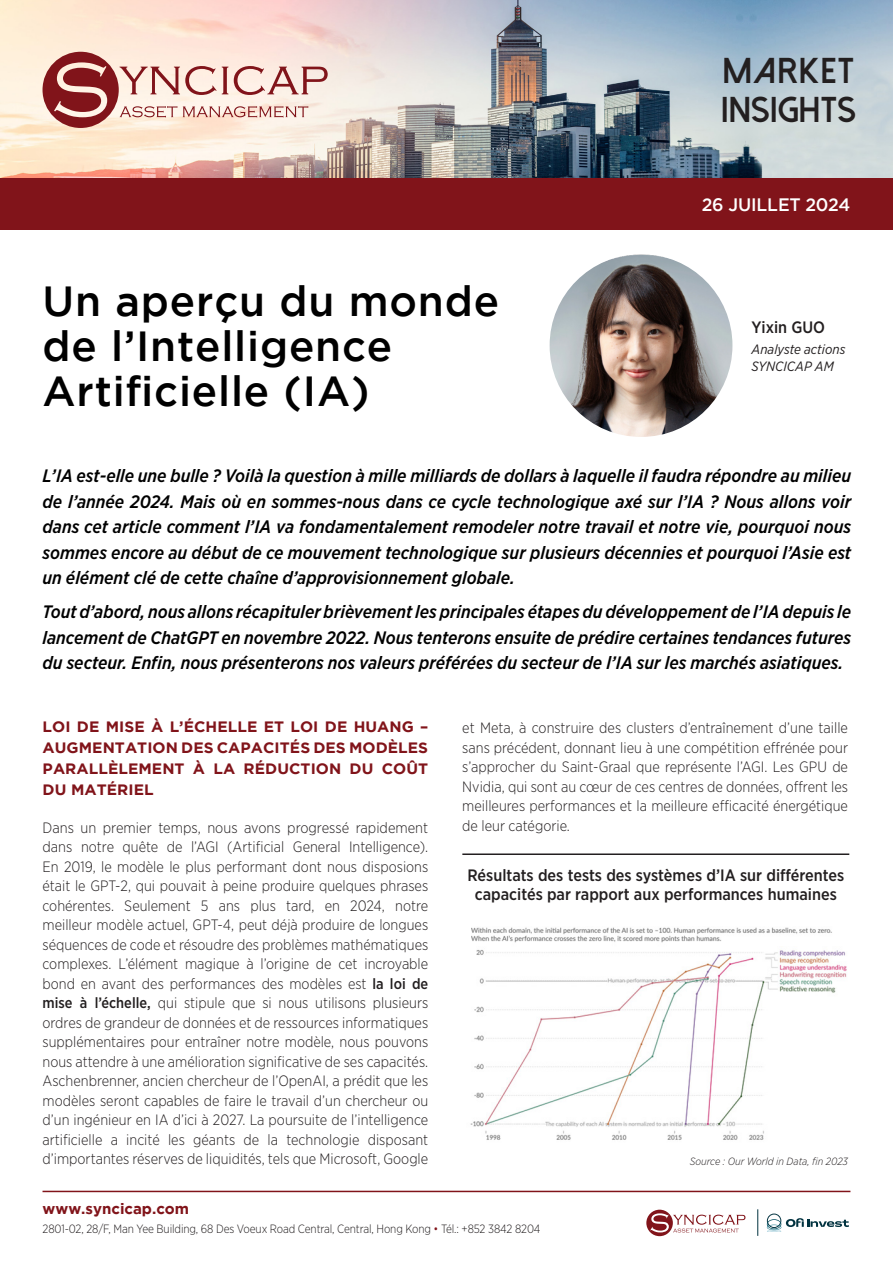
<style>
.page{position:relative;width:893px;height:1263px;background:#fff}
.page>*{position:absolute;margin:0;border:0;box-sizing:border-box;transform-origin:0 0}
.t1{font:500 42px/45px "Gotham";letter-spacing:.02em;color:#000}
.t2{font:800 36px "Dolce Vita";color:#231f20}
.t3{font:italic 500 18px/25.5px "Gotham Narrow";color:#000;text-align:justify}
.t4{font:500 18px "Gotham";letter-spacing:-.005em;color:#fff}
.t5{font:500 16.5px/19.5px "Gotham Narrow";color:#231f20;text-align:center}
.t6{font:300 15px/19.5px "Gotham Narrow";color:#231f20;text-align:justify}
.t7{font:700 15px/21px "Gotham";letter-spacing:.005em;color:#81141a;text-align:justify}
.t8{font:italic 13.5px/16.5px "Gotham Narrow";color:#231f20}
.t9{font:300 12px "Gotham Narrow";letter-spacing:-.01em;color:#231f20}
.t10{font:italic 300 10.5px "Gotham Narrow";color:#231f20}
.s1{font-weight:500}
.s2{color:#81141a}
</style>
<div class="page">
<img style="left:0;top:0;width:893px;height:179px">
<svg style="left:43px;top:52px;width:285px;height:76px"></svg>
<div style="left:0;top:179px;width:893px;height:51px;background:#81141a"></div>
<hr style="left:43px;top:1191px;width:807px;height:1px;background:#81141a">
<img style="left:550px;top:254px;width:182px;height:183px;border-radius:91px">
<svg style="left:646px;top:1210px;width:99px;height:26px"></svg>
<svg style="left:757px;top:1209px;width:1px;height:27px"></svg>
<svg style="left:767px;top:1213px;width:82px;height:18px"></svg>
<img style="left:470px;top:927px;width:377px;height:213px">
<hr style="left:462px;top:853px;width:387px;height:2px;background:#231f20">
<p class="t2" style="left:722px;top:52px;width:134px">MARKET</p>
<p class="t2" style="left:721px;top:91px;width:137px">INSIGHTS</p>
<p class="t1" style="left:43px;top:278px;width:458px">Un aperçu du monde de l’Intelligence<br>Artificielle (IA)</p>
<p class="t4" style="left:702px;top:194px;width:150px">26 JUILLET 2024</p>
<p class="t5" style="left:752px;top:318px;width:75px">Yixin GUO</p>
<p class="t8" style="left:752px;top:341px;width:95px">Analyste actions<br>SYNCICAP AM</p>
<p class="t3" style="left:43px;top:463px;width:810px">L’IA est-elle une bulle ? Voilà la question à mille milliards de dollars à laquelle il faudra répondre au milieu de l’année 2024. Mais où en sommes-nous dans ce cycle technologique axé sur l’IA ? Nous allons voir dans cet article comment l’IA va fondamentalement remodeler notre travail et notre vie, pourquoi nous sommes encore au début de ce mouvement technologique sur plusieurs décennies et pourquoi l’Asie est un élément clé de cette chaîne d’approvisionnement globale.</p>
<p class="t3" style="left:43px;top:599px;width:810px">Tout d’abord, nous allons récapituler brièvement les principales étapes du développement de l’IA depuis le lancement de ChatGPT en novembre 2022. Nous tenterons ensuite de prédire certaines tendances futures du secteur. Enfin, nous présenterons nos valeurs préférées du secteur de l’IA sur les marchés asiatiques.</p>
<p class="t7" style="left:43px;top:716px;width:387px">LOI DE MISE À L’ÉCHELLE ET LOI DE HUANG – AUGMENTATION DES CAPACITÉS DES MODÈLES PARALLÈLEMENT À LA RÉDUCTION DU COÛT DU MATÉRIEL</p>
<p class="t6" style="left:43px;top:817px;width:387px">Dans un premier temps, nous avons progressé rapidement dans notre quête de l’AGI (Artificial General Intelligence).<br>En 2019, le modèle le plus performant dont nous disposions était le GPT-2, qui pouvait à peine produire quelques phrases cohérentes. Seulement 5 ans plus tard, en 2024, notre meilleur modèle actuel, GPT-4, peut déjà produire de longues séquences de code et résoudre des problèmes mathématiques complexes. L’élément magique à l’origine de cet incroyable bond en avant des performances des modèles est <span class="s1">la loi de mise à l’échelle,</span> qui stipule que si nous utilisons plusieurs ordres de grandeur de données et de ressources informatiques supplémentaires pour entraîner notre modèle, nous pouvons nous attendre à une amélioration significative de ses capacités.<br>Aschenbrenner, ancien chercheur de l’OpenAI, a prédit que les modèles seront capables de faire le travail d’un chercheur ou d’un ingénieur en IA d’ici à 2027. La poursuite de l’intelligence artificielle a incité les géants de la technologie disposant d’importantes réserves de liquidités, tels que Microsoft, Google</p>
<p class="t6" style="left:462px;top:718px;width:387px">et Meta, à construire des clusters d’entraînement d’une taille sans précédent, donnant lieu à une compétition effrénée pour s’approcher du Saint-Graal que représente l’AGI. Les GPU de Nvidia, qui sont au cœur de ces centres de données, offrent les meilleures performances et la meilleure efficacité énergétique de leur catégorie.</p>
<p class="t5" style="left:467px;top:865px;width:378px">Résultats des tests des systèmes d’IA sur différentes capacités par rapport aux performances humaines</p>
<p class="t10" style="left:690px;top:1155px;width:160px">Source : Our World in Data, fin 2023</p>
<p class="t7" style="left:43px;top:1197px;width:148px">www.syncicap.com</p>
<p class="t9" style="left:43px;top:1222px;width:500px">2801-02, 28/F, Man Yee Building, 68 Des Voeux Road Central, Central, Hong Kong <span class="s2">•</span> Tél.: +852 3842 8204</p>
</div>
